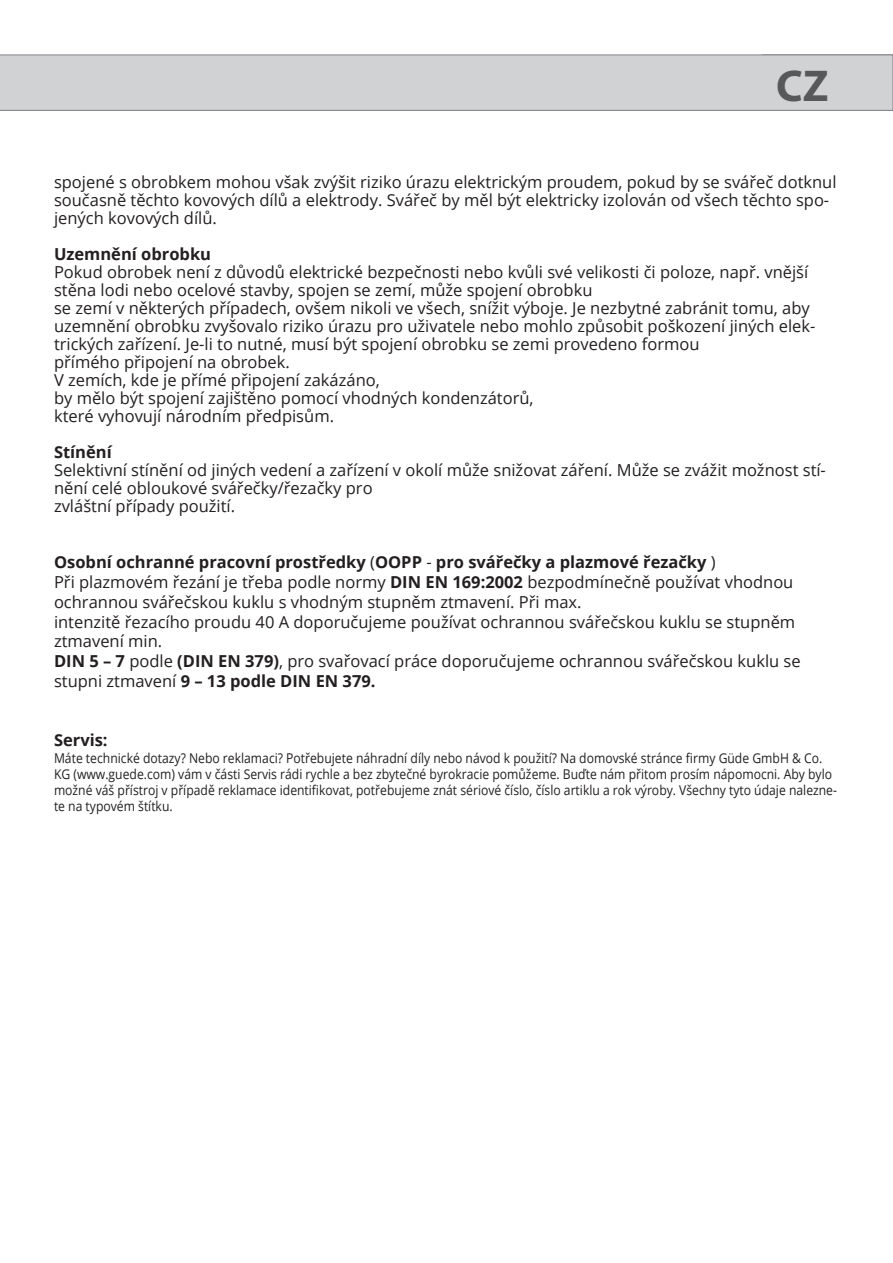
<style>
.page{position:relative;width:893px;height:1263px;background:#fff}
.page>*{position:absolute;margin:0;border:0;box-sizing:border-box;transform-origin:0 0}
.t1{font:700 44.7px "Myriad Pro";color:#57585a}
.t2{font:16.5px/18px "Open Sans";color:#231f20}
.t3{font:700 16.5px "Open Sans";color:#231f20}
.t4{font:13.5px/16.2px "Open Sans";color:#231f20;scale:.9 1}
.s1{font-weight:700}
</style>
<div class="page">
<div style="left:0;top:55px;width:893px;height:56px;background:#d1d2d4"></div>
<h1 class="t1" style="left:776px;top:57px;width:54px">CZ</h1>
<p class="t2" style="left:54px;top:173px;width:784px">spojené s obrobkem mohou však zvýšit riziko úrazu elektrickým proudem, pokud by se svářeč dotknul současně těchto kovových dílů a elektrody. Svářeč by měl být elektricky izolován od všech těchto spo&shy;jených kovových dílů.</p>
<p class="t3" style="left:54px;top:243px;width:159px">Uzemnění obrobku</p>
<p class="t2" style="left:54px;top:263px;width:763px">Pokud obrobek není z důvodů elektrické bezpečnosti nebo kvůli své velikosti či poloze, např. vnější stěna lodi nebo ocelové stavby, spojen se zemí, může spojení obrobku<br>se zemí v některých případech, ovšem nikoli ve všech, snížit výboje. Je nezbytné zabránit tomu, aby uzemnění obrobku zvyšovalo riziko úrazu pro uživatele nebo mohlo způsobit poškození jiných elek&shy;trických zařízení. Je-li to nutné, musí být spojení obrobku se zemi provedeno formou<br>přímého připojení na obrobek.<br>V zemích, kde je přímé připojení zakázáno,<br>by mělo být spojení zajištěno pomocí vhodných kondenzátorů,<br>které vyhovují národním předpisům.</p>
<p class="t3" style="left:54px;top:441px;width:59px">Stínění</p>
<p class="t2" style="left:54px;top:461px;width:773px">Selektivní stínění od jiných vedení a zařízení v okolí může snižovat záření. Může se zvážit možnost stí&shy;nění celé obloukové svářečky/řezačky pro<br>zvláštní případy použití.</p>
<p class="t2" style="left:54px;top:552px;width:748px;line-height:19.8px"><span class="s1">Osobní ochranné pracovní prostředky</span> (<span class="s1">OOPP</span> - <span class="s1">pro svářečky a plazmové řezačky</span> )<br>Při plazmovém řezání je třeba podle normy <span class="s1">DIN EN 169:2002</span> bezpodmínečně používat vhodnou ochrannou svářečskou kuklu s vhodným stupněm ztmavení. Při max.<br>intenzitě řezacího proudu 40 A doporučujeme používat ochrannou svářečskou kuklu se stupněm ztmavení min.<br><span class="s1">DIN 5 – 7</span> podle <span class="s1">(DIN EN 379)</span>, pro svařovací práce doporučujeme ochrannou svářečskou kuklu se stupni ztmavení <span class="s1">9 – 13 podle DIN EN 379.</span></p>
<p class="t3" style="left:54px;top:729px;width:55px">Servis:</p>
<p class="t4" style="left:54px;top:749px;width:871px">Máte technické dotazy? Nebo reklamaci? Potřebujete náhradní díly nebo návod k použití? Na domovské stránce firmy Güde GmbH &amp; Co.<br>KG (www.guede.com) vám v části Servis rádi rychle a bez zbytečné byrokracie pomůžeme. Buďte nám přitom prosím nápomocni. Aby bylo možné váš přístroj v případě reklamace identifikovat, potřebujeme znát sériové číslo, číslo artiklu a rok výroby. Všechny tyto údaje nalezne&shy;te na typovém štítku.</p>
</div>
